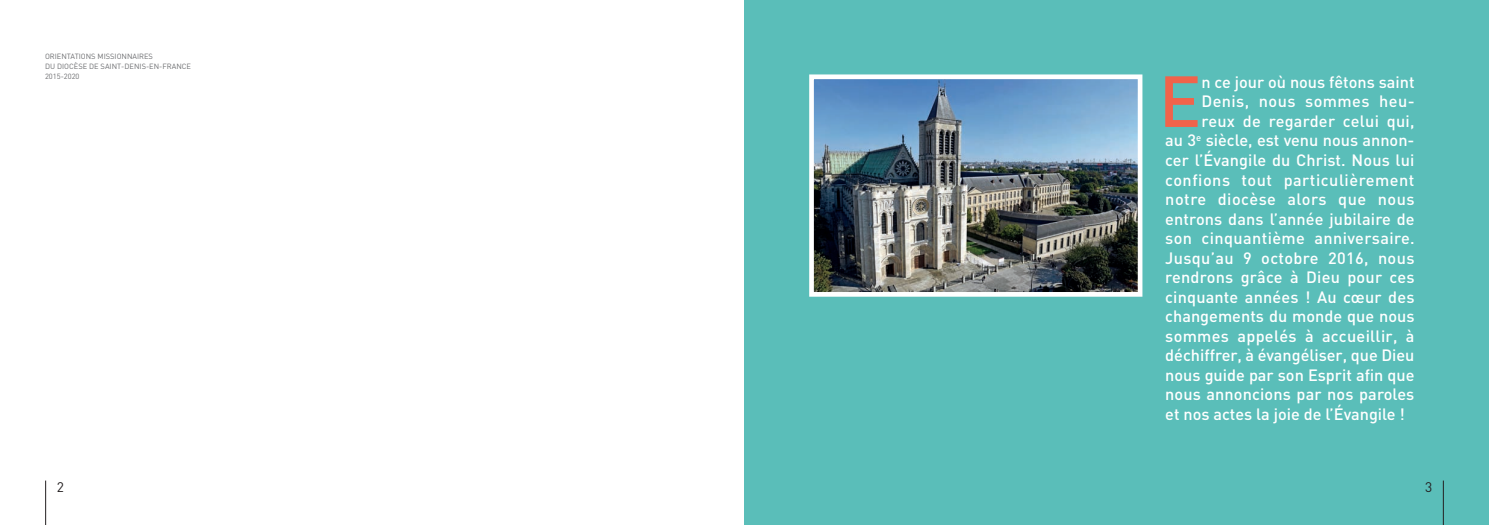
<style>
.page{position:relative;width:1489px;height:525px;background:#fff}
.page>*{position:absolute;margin:0;border:0;box-sizing:border-box;transform-origin:0 0}
.t1{font:500 71px "DIN";color:#f1634b}
.t2{font:500 16.25px "DIN";letter-spacing:.01em;color:#fff}
.t3{font:500 16.25px "DIN";letter-spacing:.03em;color:#fff}
.t4{font:13.75px "DIN";color:#231f20}
.t5{font:7.5px/10px "DIN";color:#6c6d70}
</style>
<div class="page">
<div style="left:744px;top:0;width:744px;height:524px;background:#5abeb9"></div>
<img style="left:815px;top:80px;width:321px;height:210px">
<div style="left:809px;top:74px;width:333px;height:222px;border:5px solid #fff"></div>
<hr style="left:1442px;top:480px;width:1px;height:44px;background:#231f20">
<hr style="left:45px;top:480px;width:1px;height:44px;background:#231f20">
<p class="t5" style="left:45px;top:51px;width:148px">ORIENTATIONS MISSIONNAIRES<br>DU DIOCÈSE DE SAINT-DENIS-EN-FRANCE<br>2015-2020</p>
<h1 class="t1" style="left:1158px;top:56px;width:44px">E</h1>
<p class="t2" style="left:1201px;top:72px;width:214px">n ce jour où nous fêtons saint</p>
<p class="t2" style="left:1201px;top:91px;width:214px">Denis, nous sommes heu-</p>
<p class="t2" style="left:1201px;top:111px;width:215px">reux de regarder celui qui,</p>
<p class="t2" style="left:1165px;top:130px;width:251px">au 3<sup>e</sup> siècle, est venu nous annon-</p>
<p class="t2" style="left:1165px;top:150px;width:251px">cer l’Évangile du Christ. Nous lui</p>
<p class="t3" style="left:1165px;top:169px;width:251px">confions tout particulièrement</p>
<p class="t3" style="left:1165px;top:189px;width:251px">notre diocèse alors que nous</p>
<p class="t2" style="left:1165px;top:208px;width:251px">entrons dans l’année jubilaire de</p>
<p class="t2" style="left:1165px;top:228px;width:251px">son cinquantième anniversaire.</p>
<p class="t2" style="left:1165px;top:247px;width:251px">Jusqu’au 9 octobre 2016, nous</p>
<p class="t2" style="left:1165px;top:267px;width:251px">rendrons grâce à Dieu pour ces</p>
<p class="t2" style="left:1165px;top:286px;width:251px">cinquante années ! Au cœur des</p>
<p class="t2" style="left:1165px;top:306px;width:251px">changements du monde que nous</p>
<p class="t2" style="left:1165px;top:325px;width:251px">sommes appelés à accueillir, à</p>
<p class="t2" style="left:1165px;top:345px;width:251px">déchiffrer, à évangéliser, que Dieu</p>
<p class="t2" style="left:1165px;top:364px;width:251px">nous guide par son Esprit afin que</p>
<p class="t2" style="left:1165px;top:384px;width:250px">nous annoncions par nos paroles</p>
<p class="t2" style="left:1165px;top:403px;width:241px">et nos actes la joie de l’Évangile !</p>
<p class="t4" style="left:57px;top:478px;width:9px">2</p>
<p class="t4" style="left:1424px;top:478px;width:9px">3</p>
</div>
